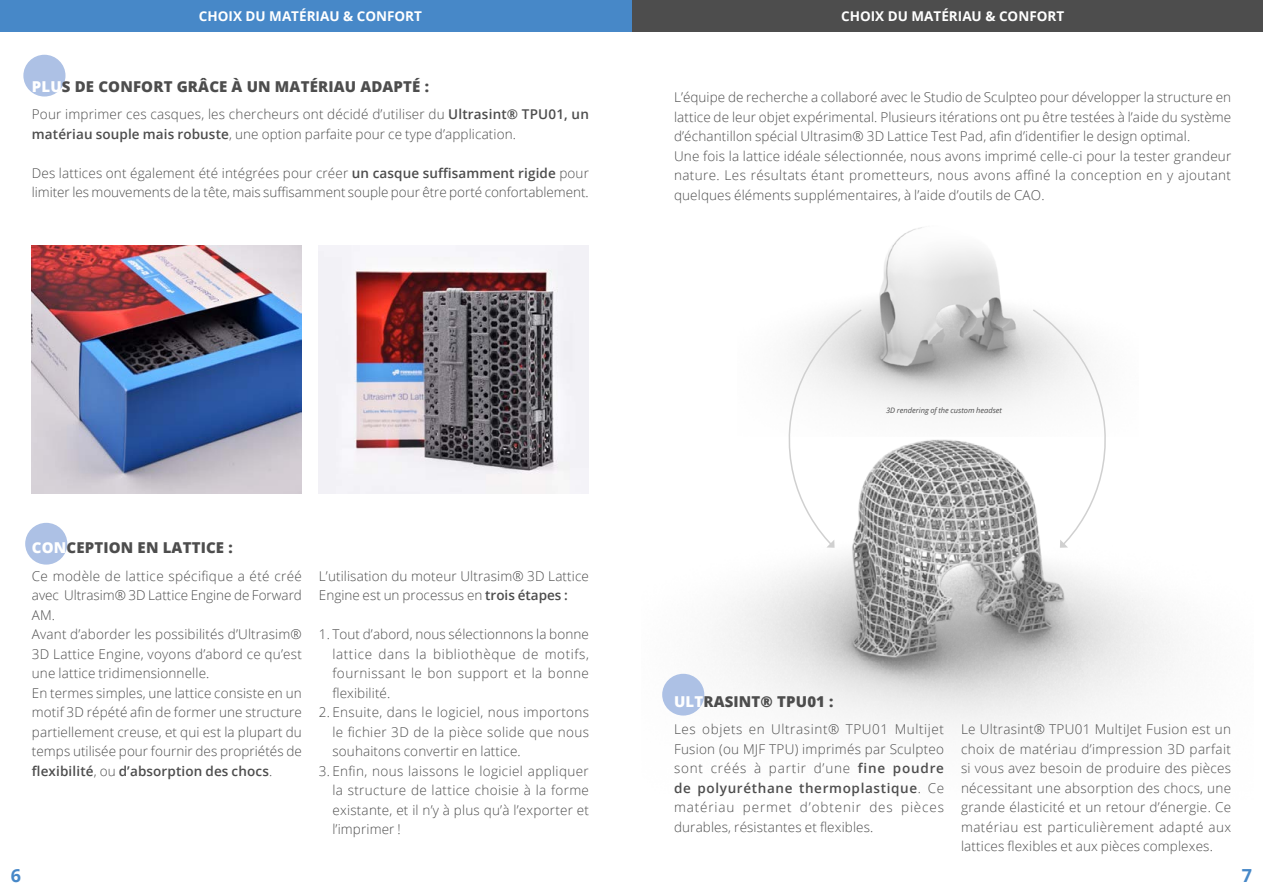
<style>
.page{position:relative;width:1263px;height:893px;background:#fff}
.page>*{position:absolute;margin:0;border:0;box-sizing:border-box;transform-origin:0 0}
.t1{font:700 18px "Open Sans";color:#4788c8}
.t2{font:800 15px "Open Sans";letter-spacing:.01em;color:#4d4d4d}
.t3{font:300 13.5px/19.5px "Open Sans";letter-spacing:.01em;color:#4d4d4d}
.t4{font:700 13.5px "Open Sans";color:#fff}
.t5{font:italic 7.5px "Open Sans";color:#4d4d4d}
.s1{color:#fff}
.s2{font-weight:600}
</style>
<div class="page">
<img style="left:853px;top:227px;width:178px;height:185px">
<img style="left:662px;top:439px;width:509px;height:288px">
<svg style="left:783px;top:308px;width:80px;height:240px"></svg>
<svg style="left:1031px;top:309px;width:80px;height:239px"></svg>
<div style="left:631px;top:0;width:632px;height:32px;background:#4d4d4d"></div>
<div style="left:0;top:0;width:631px;height:32px;background:#4788c8"></div>
<div style="left:23px;top:55px;width:42px;height:42px;background:#adc1e5;border-radius:50%"></div>
<div style="left:25px;top:523px;width:42px;height:42px;background:#adc1e5;border-radius:50%"></div>
<img style="left:32px;top:246px;width:270px;height:247px">
<img style="left:319px;top:246px;width:270px;height:247px">
<div style="left:662px;top:674px;width:42px;height:41px;background:#adc1e5;border-radius:50%"></div>
<p class="t4" style="left:199px;top:7px;width:225px">CHOIX DU MATÉRIAU &amp; CONFORT</p>
<p class="t4" style="left:841px;top:7px;width:225px">CHOIX DU MATÉRIAU &amp; CONFORT</p>
<p class="t2" style="left:32px;top:75px;width:399px"><span class="s1">PLU</span>S DE CONFORT GRÂCE À UN MATÉRIAU ADAPTÉ :</p>
<p class="t3" style="left:32px;top:104px;width:559px">Pour imprimer ces casques, les chercheurs ont décidé d’utiliser du <span class="s2">Ultrasint® TPU01, un matériau souple mais robuste</span>, une option parfaite pour ce type d’application.</p>
<p class="t3" style="left:32px;top:163px;width:559px">Des lattices ont également été intégrées pour créer <span class="s2">un casque suffisamment rigide</span> pour limiter les mouvements de la tête, mais suffisamment souple pour être porté confortablement.</p>
<p class="t2" style="left:32px;top:537px;width:202px"><span class="s1">CON</span>CEPTION EN LATTICE :</p>
<p class="t3" style="left:32px;top:566px;width:272px">Ce modèle de lattice spécifique a été créé avec Ultrasim® 3D Lattice Engine de Forward AM.<br>Avant d’aborder les possibilités d’Ultrasim® 3D Lattice Engine, voyons d’abord ce qu’est une lattice tridimensionnelle.<br>En termes simples, une lattice consiste en un motif 3D répété afin de former une structure partiellement creuse, et qui est la plupart du temps utilisée pour fournir des propriétés de <span class="s2">flexibilité</span>, ou <span class="s2">d’absorption des chocs</span>.</p>
<p class="t3" style="left:319px;top:566px;width:272px">L’utilisation du moteur Ultrasim® 3D Lattice<br>Engine est un processus en <span class="s2">trois étapes :</span></p>
<p class="t3" style="left:332px;top:624px;width:258px;text-align:justify;text-indent:-14px">1. Tout d’abord, nous sélectionnons la bonne lattice dans la bibliothèque de motifs, fournissant le bon support et la bonne flexibilité.</p>
<p class="t3" style="left:332px;top:702px;width:258px;text-align:justify;text-indent:-14px">2. Ensuite, dans le logiciel, nous importons le fichier 3D de la pièce solide que nous souhaitons convertir en lattice.</p>
<p class="t3" style="left:332px;top:761px;width:258px;text-align:justify;text-indent:-14px">3. Enfin, nous laissons le logiciel appliquer la structure de lattice choisie à la forme existante, et il n’y à plus qu’à l’exporter et l’imprimer !</p>
<p class="t3" style="left:674px;top:87px;width:559px">L’équipe de recherche a collaboré avec le Studio de Sculpteo pour développer la structure en lattice de leur objet expérimental. Plusieurs itérations ont pu être testées à l’aide du système d’échantillon spécial Ultrasim® 3D Lattice Test Pad, afin d’identifier le design optimal.<br>Une fois la lattice idéale sélectionnée, nous avons imprimé celle-ci pour la tester grandeur nature. Les résultats étant prometteurs, nous avons affiné la conception en y ajoutant quelques éléments supplémentaires, à l’aide d’outils de CAO.</p>
<p class="t5" style="left:886px;top:405px;width:117px">3D rendering of the custom headset</p>
<p class="t2" style="left:674px;top:690px;width:161px"><span class="s1">ULT</span>RASINT® TPU01 :</p>
<p class="t3" style="left:674px;top:719px;width:272px;text-align:justify">Les objets en Ultrasint® TPU01 Multijet Fusion (ou MJF TPU) imprimés par Sculpteo sont créés à partir d’une <span class="s2">fine poudre de polyuréthane thermoplastique</span>. Ce matériau permet d’obtenir des pièces durables, résistantes et flexibles.</p>
<p class="t3" style="left:961px;top:719px;width:272px;text-align:justify">Le Ultrasint® TPU01 MultiJet Fusion est un choix de matériau d’impression 3D parfait si vous avez besoin de produire des pièces nécessitant une absorption des chocs, une grande élasticité et un retour d’énergie. Ce matériau est particulièrement adapté aux lattices flexibles et aux pièces complexes.</p>
<h1 class="t1" style="left:11px;top:862px;width:12px">6</h1>
<h1 class="t1" style="left:1242px;top:862px;width:12px">7</h1>
</div>
